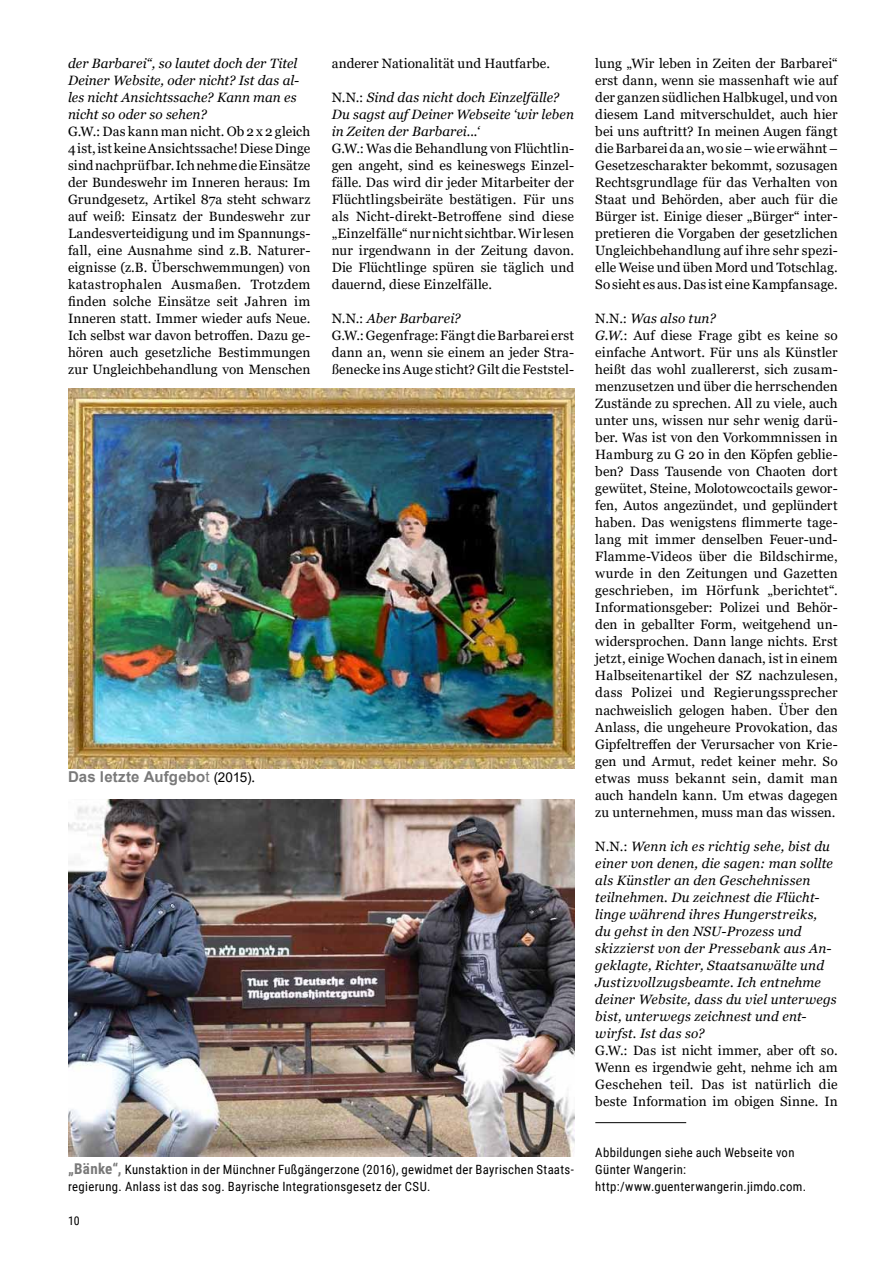
<style>
.page{position:relative;width:893px;height:1263px;background:#fff}
.page>*{position:absolute;margin:0;border:0;box-sizing:border-box;transform-origin:0 0}
.t1{font:700 15px "Arial";letter-spacing:.01em;color:#797979}
.t2{font:13.5px/17px "Georgia";letter-spacing:.01em;color:#000;text-align:justify}
.t3{font:italic 13.5px/17px "Georgia";letter-spacing:.015em;color:#000}
.t4{font:12.75px/17px "Roboto Condensed";letter-spacing:.025em;color:#000}
.t5{font:12px "Roboto Condensed";color:#000}
.s1{font-style:normal}
.s2{font-style:italic}
.s3{font-weight:400}
.s4{font-weight:400;font-size:13.5px;color:#000}
.s5{font-family:"Georgia";font-weight:400;font-size:13.5px;color:#000}
.s6{font-weight:700;font-size:15px;color:#797979}
</style>
<div class="page">
<img style="left:68px;top:799px;width:506px;height:358px">
<img style="left:68px;top:389px;width:506px;height:379px">
<hr style="left:595px;top:1122px;width:91px;height:1px;background:#000">
<p class="t3" style="left:68px;top:55px;width:233px">der Barbarei“, so lautet doch der Titel Deiner Website, oder nicht? Ist das al&shy;les nicht Ansichtssache? Kann man es nicht so oder so sehen?</p>
<p class="t2" style="left:68px;top:123px;width:244px">G.W.: Das kann man nicht. Ob 2 x 2 gleich 4 ist, ist keine Ansichtssache! Diese Dinge sind nachprüfbar. Ich nehme die Einsätze der Bundeswehr im Inneren heraus: Im Grundgesetz, Artikel 87a steht schwarz auf weiß: Einsatz der Bundeswehr zur Landesverteidigung und im Spannungs&shy;fall, eine Ausnahme sind z.B. Naturer&shy;eignisse (z.B. Überschwemmungen) von katastrophalen Ausmaßen. Trotzdem finden solche Einsätze seit Jahren im Inneren statt. Immer wieder aufs Neue.<br>Ich selbst war davon betroffen. Dazu ge&shy;hören auch gesetzliche Bestimmungen zur Ungleichbehandlung von Menschen</p>
<p class="t2" style="left:332px;top:55px;width:220px">anderer Nationalität und Hautfarbe.</p>
<p class="t3" style="left:332px;top:89px;width:244px"><span class="s1">N.N.:</span> Sind das nicht doch Einzelfälle?<br>Du sagst auf Deiner Webseite ‘wir leben in Zeiten der Barbarei...‘</p>
<p class="t2" style="left:332px;top:140px;width:244px">G.W.: Was die Behandlung von Flüchtlin&shy;gen angeht, sind es keineswegs Einzel&shy;fälle. Das wird dir jeder Mitarbeiter der Flüchtlingsbeiräte bestätigen. Für uns als Nicht-direkt-Betroffene sind diese „Einzelfälle“ nur nicht sichtbar. Wir lesen nur irgendwann in der Zeitung davon.<br>Die Flüchtlinge spüren sie täglich und dauernd, diese Einzelfälle.</p>
<p class="t2" style="left:332px;top:310px;width:244px;text-align:left">N.N.: <span class="s2">Aber Barbarei?<br></span>G.W.: Gegenfrage: Fängt die Barbarei erst dann an, wenn sie einem an jeder Stra&shy;ßenecke ins Auge sticht? Gilt die Feststel-</p>
<p class="t1" style="left:68px;top:767px;width:189px">Das letzte Aufgebo<span class="s3">t</span> <span class="s4">(2015)</span><span class="s5">.</span></p>
<p class="t4" style="left:68px;top:1160px;width:507px"><span class="s6">„Bänke“,</span> Kunstaktion in der Münchner Fußgängerzone (2016), gewidmet der Bayrischen Staats&shy;regierung. Anlass ist das sog. Bayrische Integrationsgesetz der CSU.</p>
<p class="t5" style="left:68px;top:1212px;width:13px">10</p>
<p class="t2" style="left:595px;top:55px;width:244px">lung „Wir leben in Zeiten der Barbarei“ erst dann, wenn sie massenhaft wie auf der ganzen südlichen Halbkugel, und von diesem Land mitverschuldet, auch hier bei uns auftritt? In meinen Augen fängt die Barbarei da an, wo sie – wie erwähnt – Gesetzescharakter bekommt, sozusagen Rechtsgrundlage für das Verhalten von Staat und Behörden, aber auch für die Bürger ist. Einige dieser „Bürger“ inter&shy;pretieren die Vorgaben der gesetzlichen Ungleichbehandlung auf ihre sehr spezi&shy;elle Weise und üben Mord und Totschlag.<br>So sieht es aus. Das ist eine Kampfansage.</p>
<p class="t2" style="left:595px;top:310px;width:244px;text-align:left">N.N.: <span class="s2">Was also tun?<br>G.W</span>.: Auf diese Frage gibt es keine so einfache Antwort. Für uns als Künstler heißt das wohl zuallererst, sich zusam&shy;menzusetzen und über die herrschenden Zustände zu sprechen. All zu viele, auch unter uns, wissen nur sehr wenig darü&shy;ber. Was ist von den Vorkommnissen in Hamburg zu G 20 in den Köpfen geblie&shy;ben? Dass Tausende von Chaoten dort gewütet, Steine, Molotowcoctails gewor&shy;fen, Autos angezündet, und geplündert haben. Das wenigstens flimmerte tage&shy;lang mit immer denselben Feuer-und-Flamme-Videos über die Bildschirme, wurde in den Zeitungen und Gazetten geschrieben, im Hörfunk „berichtet“.<br>Informationsgeber: Polizei und Behör&shy;den in geballter Form, weitgehend un&shy;widersprochen. Dann lange nichts. Erst jetzt, einige Wochen danach, ist in einem Halbseitenartikel der SZ nachzulesen, dass Polizei und Regierungssprecher nachweislich gelogen haben. Über den Anlass, die ungeheure Provokation, das Gipfeltreffen der Verursacher von Krie&shy;gen und Armut, redet keiner mehr. So etwas muss bekannt sein, damit man auch handeln kann. Um etwas dagegen zu unternehmen, muss man das wissen.</p>
<p class="t3" style="left:595px;top:837px;width:243px"><span class="s1">N.N.:</span> Wenn ich es richtig sehe, bist du einer von denen, die sagen: man sollte als Künstler an den Geschehnissen teilnehmen. Du zeichnest die Flücht&shy;linge während ihres Hungerstreiks,<br>du gehst in den NSU-Prozess und skizzierst von der Pressebank aus An&shy;geklagte, Richter, Staatsanwälte und Justizvollzugsbeamte. Ich entnehme deiner Website, dass du viel unterwegs bist, unterwegs zeichnest und ent&shy;wirfst. Ist das so?</p>
<p class="t2" style="left:595px;top:1042px;width:244px">G.W.: Das ist nicht immer, aber oft so.<br>Wenn es irgendwie geht, nehme ich am Geschehen teil. Das ist natürlich die beste Information im obigen Sinne. In</p>
<p class="t4" style="left:595px;top:1143px;width:212px">Abbildungen siehe auch Webseite von<br>Günter Wangerin: http:/www.guenterwangerin.jimdo.com.</p>
</div>
